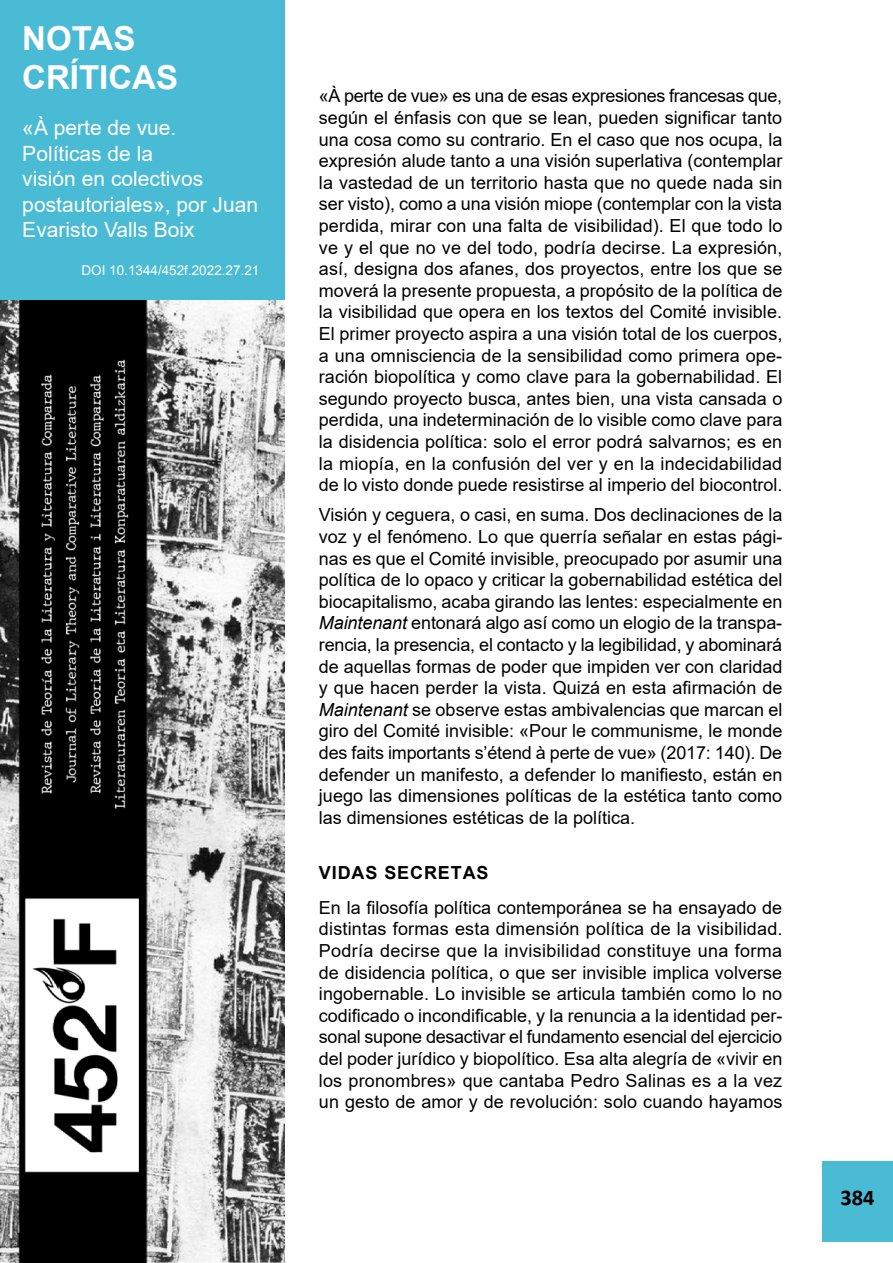
<style>
.page{position:relative;width:893px;height:1263px;background:#fff}
.page>*{position:absolute;margin:0;border:0;box-sizing:border-box;transform-origin:0 0}
.t1{font:700 33px/39px "Arial";color:#fff}
.t2{font:700 22.5px "Calibri";color:#000}
.t3{font:21px/25.5px "Arial";color:#fff}
.t4{font:18px/21.6px "Arial";color:#000;text-align:justify}
.t5{font:700 18px "Arial";letter-spacing:.05em;color:#000}
.t6{font:13.5px "Arial";color:#fff}
.s1{font-style:italic}
</style>
<div class="page">
<img style="left:0;top:299px;width:285px;height:964px">
<div style="left:0;top:0;width:284px;height:300px;background:#4abbd5"></div>
<div style="left:822px;top:1161px;width:71px;height:81px;background:#4abbd5"></div>
<h1 class="t1" style="left:22px;top:19px;width:157px">NOTAS<br>CRÍTICAS</h1>
<p class="t3" style="left:22px;top:115px;width:237px">«À perte de vue.<br>Políticas de la<br>visión en colectivos postautoriales», por Juan<br>Evaristo Valls Boix</p>
<p class="t6" style="left:81px;top:261px;width:179px">DOI 10.1344/452f.2022.27.21</p>
<p class="t4" style="left:319px;top:85px;width:465px">«À perte de vue» es una de esas expresiones francesas que, según el énfasis con que se lean, pueden significar tanto una cosa como su contrario. En el caso que nos ocupa, la expresión alude tanto a una visión superlativa (contemplar la vastedad de un territorio hasta que no quede nada sin ser visto), como a una visión miope (contemplar con la vista perdida, mirar con una falta de visibilidad). El que todo lo ve y el que no ve del todo, podría decirse. La expresión, así, designa dos afanes, dos proyectos, entre los que se moverá la presente propuesta, a propósito de la política de la visibilidad que opera en los textos del Comité invisible.<br>El primer proyecto aspira a una visión total de los cuerpos, a una omnisciencia de la sensibilidad como primera ope&shy;ración biopolítica y como clave para la gobernabilidad. El segundo proyecto busca, antes bien, una vista cansada o perdida, una indeterminación de lo visible como clave para la disidencia política: solo el error podrá salvarnos; es en la miopía, en la confusión del ver y en la indecidabilidad de lo visto donde puede resistirse al imperio del biocontrol.</p>
<p class="t4" style="left:319px;top:504px;width:465px">Visión y ceguera, o casi, en suma. Dos declinaciones de la voz y el fenómeno. Lo que querría señalar en estas pági&shy;nas es que el Comité invisible, preocupado por asumir una política de lo opaco y criticar la gobernabilidad estética del biocapitalismo, acaba girando las lentes: especialmente en <span class="s1">Maintenant</span> entonará algo así como un elogio de la transpa&shy;rencia, la presencia, el contacto y la legibilidad, y abominará de aquellas formas de poder que impiden ver con claridad y que hacen perder la vista. Quizá en esta afirmación de <span class="s1">Maintenant</span> se observe estas ambivalencias que marcan el giro del Comité invisible: «Pour le communisme, le monde des faits importants s’étend à perte de vue» (2017: 140). De defender un manifesto, a defender lo manifiesto, están en juego las dimensiones políticas de la estética tanto como las dimensiones estéticas de la política.</p>
<p class="t5" style="left:319px;top:860px;width:171px">VIDAS SECRETAS</p>
<p class="t4" style="left:319px;top:896px;width:465px">En la filosofía política contemporánea se ha ensayado de distintas formas esta dimensión política de la visibilidad.<br>Podría decirse que la invisibilidad constituye una forma de disidencia política, o que ser invisible implica volverse ingobernable. Lo invisible se articula también como lo no codificado o incondificable, y la renuncia a la identidad per&shy;sonal supone desactivar el fundamento esencial del ejercicio del poder jurídico y biopolítico. Esa alta alegría de «vivir en los pronombres» que cantaba Pedro Salinas es a la vez un gesto de amor y de revolución: solo cuando hayamos</p>
<p class="t2" style="left:840px;top:1181px;width:36px">384</p>
</div>
